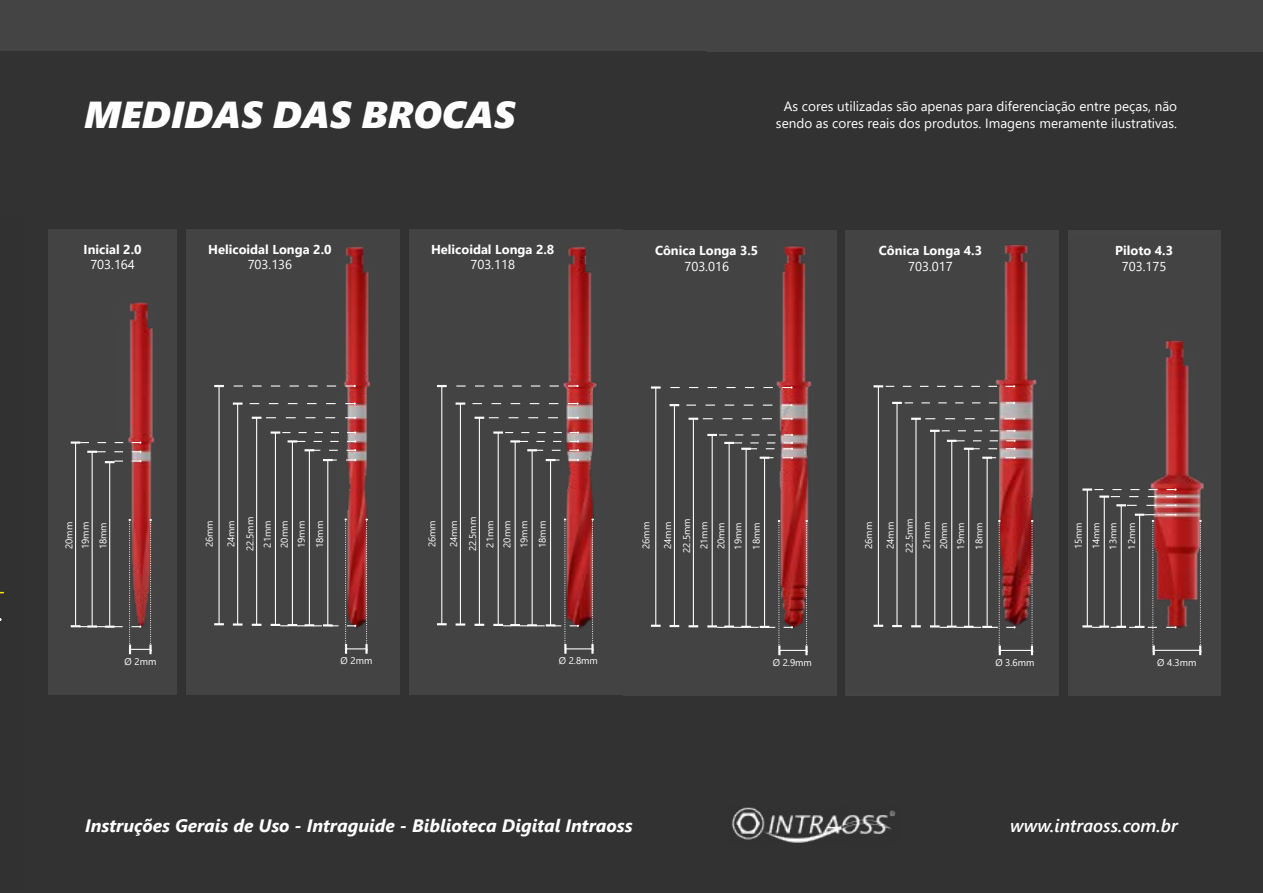
<style>
.page{position:relative;width:1263px;height:893px;background:#333232}
.page>*{position:absolute;margin:0;border:0;box-sizing:border-box;transform-origin:0 0}
.t1{font:italic 37.5px "Segoe UI Black";color:#fff}
.t2{font:italic 700 18px "Segoe UI";color:#fff}
.t3{font:italic 600 18px "Segoe UI";color:#fff}
.t4{font:13.5px "Segoe UI";color:#fff}
.t5{font:700 12.9px "Segoe UI";color:#fff}
.t6{font:12.9px "Segoe UI";color:#fff}
.t7{font:9.75px/17px "Segoe UI";color:#fff;text-align:justify}
</style>
<div class="page">
<div style="left:0;top:0;width:1263px;height:51px;background:#454444"></div>
<img style="left:731px;top:807px;width:164px;height:36px">
<img style="left:49px;top:229px;width:128px;height:466px">
<hr style="left:109px;top:462px;width:1px;height:165px;background:#fff">
<svg style="left:105px;top:460px;width:36px;height:3px"></svg>
<hr style="left:92px;top:452px;width:1px;height:174px;background:#fff">
<svg style="left:87px;top:451px;width:55px;height:2px"></svg>
<hr style="left:75px;top:443px;width:1px;height:183px;background:#fff">
<svg style="left:71px;top:441px;width:70px;height:3px"></svg>
<svg style="left:71px;top:519px;width:81px;height:135px;background:#5e4a4b"></svg>
<img style="left:186px;top:229px;width:214px;height:466px">
<hr style="left:327px;top:460px;width:1px;height:165px;background:#fff">
<svg style="left:323px;top:459px;width:33px;height:2px"></svg>
<hr style="left:309px;top:450px;width:1px;height:175px;background:#fff">
<svg style="left:305px;top:449px;width:51px;height:2px"></svg>
<hr style="left:292px;top:441px;width:1px;height:184px;background:#fff">
<svg style="left:288px;top:440px;width:68px;height:2px"></svg>
<hr style="left:275px;top:433px;width:1px;height:192px;background:#fff">
<svg style="left:271px;top:431px;width:85px;height:3px"></svg>
<svg style="left:271px;top:518px;width:97px;height:136px;background:#5d4949"></svg>
<hr style="left:256px;top:418px;width:1px;height:207px;background:#fff">
<svg style="left:252px;top:624px;width:9px;height:2px"></svg>
<svg style="left:252px;top:417px;width:104px;height:2px"></svg>
<hr style="left:237px;top:404px;width:1px;height:220px;background:#fff">
<svg style="left:233px;top:623px;width:9px;height:3px"></svg>
<svg style="left:233px;top:402px;width:9px;height:3px"></svg>
<svg style="left:250px;top:402px;width:106px;height:3px"></svg>
<hr style="left:218px;top:386px;width:2px;height:238px;background:#fff">
<svg style="left:214px;top:623px;width:10px;height:2px"></svg>
<svg style="left:214px;top:385px;width:10px;height:2px"></svg>
<svg style="left:234px;top:385px;width:122px;height:2px"></svg>
<img style="left:409px;top:229px;width:214px;height:466px">
<hr style="left:550px;top:460px;width:1px;height:165px;background:#fff">
<svg style="left:546px;top:459px;width:33px;height:2px"></svg>
<hr style="left:532px;top:450px;width:1px;height:175px;background:#fff">
<svg style="left:527px;top:449px;width:52px;height:2px"></svg>
<hr style="left:515px;top:441px;width:1px;height:184px;background:#fff">
<svg style="left:510px;top:440px;width:69px;height:2px"></svg>
<hr style="left:498px;top:433px;width:1px;height:192px;background:#fff">
<svg style="left:493px;top:431px;width:86px;height:3px"></svg>
<svg style="left:493px;top:518px;width:101px;height:136px;background:#604646"></svg>
<hr style="left:479px;top:418px;width:1px;height:207px;background:#fff">
<svg style="left:474px;top:624px;width:10px;height:2px"></svg>
<svg style="left:474px;top:417px;width:105px;height:2px"></svg>
<hr style="left:460px;top:404px;width:1px;height:220px;background:#fff">
<svg style="left:456px;top:623px;width:9px;height:3px"></svg>
<svg style="left:456px;top:402px;width:9px;height:3px"></svg>
<svg style="left:472px;top:402px;width:107px;height:3px"></svg>
<hr style="left:441px;top:386px;width:1px;height:238px;background:#fff">
<svg style="left:437px;top:623px;width:10px;height:2px"></svg>
<svg style="left:437px;top:385px;width:10px;height:2px"></svg>
<svg style="left:456px;top:385px;width:123px;height:2px"></svg>
<img style="left:1068px;top:234px;width:152px;height:462px">
<hr style="left:1121px;top:505px;width:1px;height:122px;background:#fff">
<svg style="left:1116px;top:504px;width:60px;height:2px"></svg>
<hr style="left:1104px;top:497px;width:1px;height:130px;background:#fff">
<hr style="left:1087px;top:490px;width:1px;height:136px;background:#fff">
<svg style="left:1082px;top:488px;width:94px;height:10px"></svg>
<hr style="left:1154px;top:650px;width:46px;height:1px;background:#fff">
<svg style="left:1199px;top:520px;width:2px;height:135px"></svg>
<svg style="left:1082px;top:514px;width:94px;height:141px;background:#5e4949"></svg>
<div style="left:623px;top:230px;width:214px;height:466px;background:#454444"></div>
<hr style="left:764px;top:458px;width:1px;height:169px;background:#fff">
<svg style="left:760px;top:457px;width:33px;height:2px"></svg>
<hr style="left:745px;top:449px;width:2px;height:178px;background:#fff">
<hr style="left:729px;top:443px;width:1px;height:184px;background:#fff">
<svg style="left:724px;top:442px;width:69px;height:8px"></svg>
<hr style="left:712px;top:435px;width:1px;height:191px;background:#fff">
<svg style="left:707px;top:434px;width:86px;height:2px"></svg>
<svg style="left:707px;top:520px;width:101px;height:135px"></svg>
<hr style="left:693px;top:419px;width:1px;height:207px;background:#fff">
<svg style="left:688px;top:625px;width:10px;height:2px"></svg>
<svg style="left:688px;top:418px;width:105px;height:2px"></svg>
<hr style="left:674px;top:405px;width:1px;height:221px;background:#fff">
<svg style="left:669px;top:625px;width:10px;height:2px"></svg>
<svg style="left:669px;top:404px;width:10px;height:2px"></svg>
<svg style="left:686px;top:404px;width:107px;height:2px"></svg>
<hr style="left:655px;top:387px;width:1px;height:239px;background:#fff">
<svg style="left:651px;top:625px;width:10px;height:2px"></svg>
<svg style="left:651px;top:386px;width:10px;height:3px"></svg>
<svg style="left:670px;top:386px;width:122px;height:3px"></svg>
<img style="left:845px;top:230px;width:214px;height:461px">
<hr style="left:986px;top:458px;width:2px;height:169px;background:#fff">
<svg style="left:982px;top:457px;width:34px;height:2px"></svg>
<hr style="left:968px;top:449px;width:1px;height:178px;background:#fff">
<svg style="left:964px;top:448px;width:52px;height:2px"></svg>
<hr style="left:951px;top:441px;width:1px;height:186px;background:#fff">
<svg style="left:947px;top:440px;width:69px;height:2px"></svg>
<hr style="left:934px;top:431px;width:1px;height:195px;background:#fff">
<svg style="left:930px;top:430px;width:86px;height:2px"></svg>
<hr style="left:1000px;top:650px;width:32px;height:1px;background:#fff">
<svg style="left:1031px;top:520px;width:2px;height:135px"></svg>
<svg style="left:930px;top:520px;width:86px;height:135px;background:#594949"></svg>
<hr style="left:915px;top:419px;width:1px;height:207px;background:#fff">
<svg style="left:911px;top:625px;width:10px;height:2px"></svg>
<svg style="left:911px;top:418px;width:104px;height:2px"></svg>
<hr style="left:896px;top:403px;width:1px;height:223px;background:#fff">
<svg style="left:892px;top:625px;width:10px;height:2px"></svg>
<svg style="left:892px;top:402px;width:123px;height:2px"></svg>
<hr style="left:878px;top:386px;width:1px;height:240px;background:#fff">
<svg style="left:873px;top:625px;width:10px;height:2px"></svg>
<svg style="left:873px;top:385px;width:142px;height:2px"></svg>
<h1 class="t1" style="left:84px;top:86px;width:433px">MEDIDAS DAS BROCAS</h1>
<h3 class="t4" style="left:784px;top:94px;width:395px">As cores utilizadas são apenas para diferenciação entre peças, não</h3>
<h3 class="t4" style="left:776px;top:110px;width:403px">sendo as cores reais dos produtos. Imagens meramente ilustrativas.</h3>
<h3 class="t5" style="left:84px;top:237px;width:59px">Inicial 2.0</h3>
<h3 class="t6" style="left:90px;top:253px;width:46px">703.164</h3>
<h3 class="t5" style="left:208px;top:237px;width:125px">Helicoidal Longa 2.0</h3>
<h3 class="t6" style="left:248px;top:252px;width:46px">703.136</h3>
<h3 class="t5" style="left:431px;top:237px;width:125px">Helicoidal Longa 2.8</h3>
<h3 class="t6" style="left:470px;top:252px;width:46px">703.118</h3>
<h3 class="t5" style="left:655px;top:238px;width:105px">Cônica Longa 3.5</h3>
<h3 class="t6" style="left:684px;top:254px;width:46px">703.016</h3>
<h3 class="t5" style="left:879px;top:238px;width:105px">Cônica Longa 4.3</h3>
<h3 class="t6" style="left:908px;top:254px;width:46px">703.017</h3>
<h3 class="t5" style="left:1115px;top:238px;width:59px">Piloto 4.3</h3>
<h3 class="t6" style="left:1122px;top:254px;width:46px">703.175</h3>
<p class="t7" style="left:60px;top:549px;width:29px;line-height:16.5px;rotate:-90deg">20mm<br>19mm</p>
<p class="t7" style="left:94px;top:549px;width:29px;rotate:-90deg">18mm</p>
<p class="t7" style="left:125px;top:652px;width:33px">Ø 2mm</p>
<p class="t7" style="left:200px;top:547px;width:29px;rotate:-90deg">26mm</p>
<p class="t7" style="left:221px;top:551px;width:36px;line-height:18.9px;text-align:center;rotate:-90deg">24mm<br>22.5mm</p>
<p class="t7" style="left:258px;top:548px;width:29px;rotate:-90deg">21mm 20mm 19mm</p>
<p class="t7" style="left:310px;top:548px;width:29px;rotate:-90deg">18mm</p>
<p class="t7" style="left:341px;top:651px;width:33px">Ø 2mm</p>
<p class="t7" style="left:423px;top:547px;width:29px;rotate:-90deg">26mm</p>
<p class="t7" style="left:443px;top:551px;width:36px;line-height:18.9px;text-align:center;rotate:-90deg">24mm<br>22.5mm</p>
<p class="t7" style="left:481px;top:548px;width:29px;rotate:-90deg">21mm 20mm 19mm</p>
<p class="t7" style="left:533px;top:548px;width:29px;rotate:-90deg">18mm</p>
<p class="t7" style="left:559px;top:651px;width:41px">Ø 2.8mm</p>
<p class="t7" style="left:637px;top:549px;width:29px;rotate:-90deg">26mm</p>
<p class="t7" style="left:657px;top:553px;width:36px;line-height:18.9px;text-align:center;rotate:-90deg">24mm<br>22.5mm</p>
<p class="t7" style="left:695px;top:550px;width:29px;rotate:-90deg">21mm 20mm 19mm</p>
<p class="t7" style="left:747px;top:550px;width:29px;rotate:-90deg">18mm</p>
<p class="t7" style="left:773px;top:653px;width:41px">Ø 2.9mm</p>
<p class="t7" style="left:859px;top:549px;width:29px;rotate:-90deg">26mm</p>
<p class="t7" style="left:880px;top:553px;width:36px;line-height:18.9px;text-align:center;rotate:-90deg">24mm<br>22.5mm</p>
<p class="t7" style="left:917px;top:550px;width:29px;rotate:-90deg">21mm 20mm 19mm</p>
<p class="t7" style="left:970px;top:550px;width:29px;rotate:-90deg">18mm</p>
<p class="t7" style="left:1069px;top:550px;width:29px;line-height:17.4px;rotate:-90deg">15mm 14mm 13mm</p>
<p class="t7" style="left:1122px;top:550px;width:29px;rotate:-90deg">12mm</p>
<p class="t7" style="left:995px;top:653px;width:41px">Ø 3.6mm</p>
<p class="t7" style="left:1157px;top:653px;width:41px">Ø 4.3mm</p>
<h2 class="t2" style="left:85px;top:808px;width:549px">Instruções Gerais de Uso - Intraguide - Biblioteca Digital Intraoss</h2>
<h2 class="t3" style="left:1010px;top:808px;width:169px">www.intraoss.com.br</h2>
</div>
